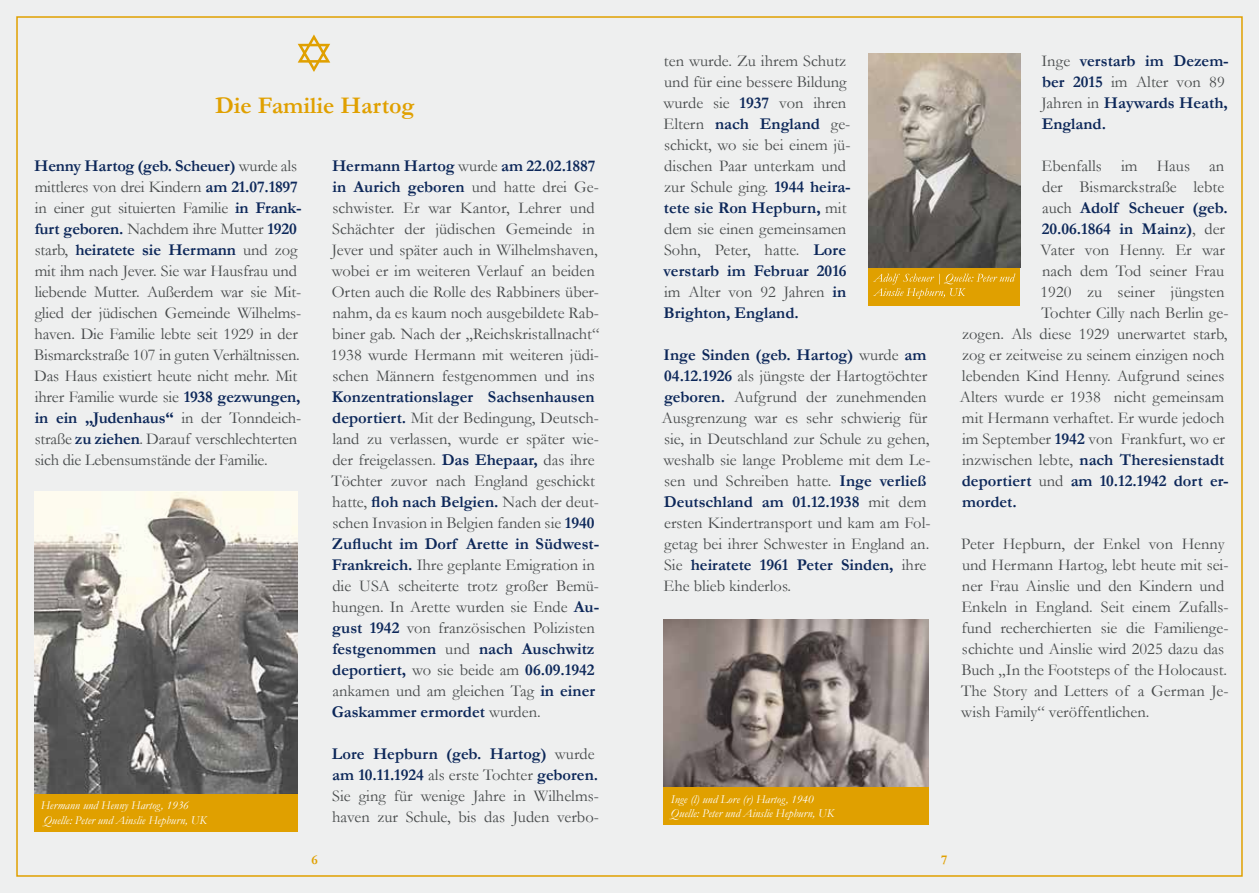
<style>
.page{position:relative;width:1259px;height:893px;background:#eeefef}
.page>*{position:absolute;margin:0;border:0;box-sizing:border-box;transform-origin:0 0}
.t1{font:700 24px "Garamond";color:#e0a000}
.t2{font:16.5px/21px "Garamond";color:#474a4b}
.t3{font:700 16.5px/21px "Garamond";color:#0c2759}
.t4{font:700 13.5px "Garamond";color:#e0a000}
.t5{font:italic 12px/14.4px "Garamond";color:#fff}
.s1{font-weight:700;color:#0c2759}
.s2{font-weight:400;color:#474a4b}
</style>
<div class="page">
<div style="left:16px;top:16px;width:1226px;height:861px;background:#eeefef;border:2px solid #e0a000"></div>
<svg style="left:298px;top:34px;width:32px;height:38px"></svg>
<img style="left:34px;top:491px;width:264px;height:303px">
<div style="left:34px;top:794px;width:264px;height:37px;background:#e0a000"></div>
<img style="left:663px;top:620px;width:265px;height:167px">
<div style="left:663px;top:787px;width:265px;height:37px;background:#e0a000"></div>
<img style="left:868px;top:54px;width:152px;height:214px">
<div style="left:868px;top:268px;width:152px;height:37px;background:#e0a000"></div>
<svg style="left:873px;top:274px;width:142px;height:25px"></svg>
<p class="t2" style="left:663px;top:50px;width:189px">ten wurde. Zu ihrem Schutz und für eine bessere Bildung wurde sie <span class="s1">1937</span> von ihren<br>Eltern <span class="s1">nach England</span> ge&shy;schickt, wo sie bei einem jü&shy;dischen Paar unterkam und zur Schule ging. <span class="s1">1944 heira&shy;tete sie Ron Hepburn,</span> mit dem sie einen gemeinsamen<br>Sohn, Peter, hatte. <span class="s1">Lore verstarb im Februar 2016 </span>im Alter von 92 Jahren <span class="s1">in<br>Brighton, England.</span></p>
<p class="t2" style="left:662px;top:344px;width:270px"><span class="s1">Inge Sinden (geb. Hartog)</span> wurde <span class="s1">am 04.12.1926</span> als jüngste der Hartogtöchter <span class="s1">geboren.</span> Aufgrund der zunehmenden Ausgrenzung war es sehr schwierig für sie, in Deutschland zur Schule zu gehen, weshalb sie lange Probleme mit dem Le&shy;sen und Schreiben hatte. <span class="s1">Inge verließ Deutschland am 01.12.1938</span> mit dem ersten Kindertransport und kam am Fol&shy;getag bei ihrer Schwester in England an.<br>Sie <span class="s1">heiratete 1961 Peter Sinden,</span> ihre Ehe blieb kinderlos.</p>
<h1 class="t1" style="left:215px;top:89px;width:201px">Die Familie Hartog</h1>
<p class="t2" style="left:34px;top:154px;width:269px"><span class="s1">Henny Hartog (geb. Scheuer)</span> wurde als mittleres von drei Kindern <span class="s1">am 21.07.1897 </span>in einer gut situierten Familie <span class="s1">in Frank&shy;furt geboren.</span> Nachdem ihre Mutter <span class="s1">1920 </span>starb, <span class="s1">heiratete sie Hermann</span> und zog mit ihm nach Jever. Sie war Hausfrau und liebende Mutter. Außerdem war sie Mit&shy;glied der jüdischen Gemeinde Wilhelms&shy;haven. Die Familie lebte seit 1929 in der Bismarckstraße 107 in guten Verhältnissen.<br>Das Haus existiert heute nicht mehr. Mit ihrer Familie wurde sie <span class="s1">1938 gezwungen, in ein „Judenhaus“</span> in der Tonndeich&shy;straße <span class="s1">zu ziehen</span>. Darauf verschlechterten sich die Lebensumstände der Familie.</p>
<p class="t2" style="left:331px;top:154px;width:270px"><span class="s1">Hermann Hartog</span> wurde <span class="s1">am 22.02.1887 in Aurich geboren</span> und hatte drei Ge&shy;schwister. Er war Kantor, Lehrer und Schächter der jüdischen Gemeinde in Jever und später auch in Wilhelmshaven, wobei er im weiteren Verlauf an beiden Orten auch die Rolle des Rabbiners über&shy;nahm, da es kaum noch ausgebildete Rab&shy;biner gab. Nach der „Reichskristallnacht“ 1938 wurde Hermann mit weiteren jüdi&shy;schen Männern festgenommen und ins</p>
<p class="t2" style="left:332px;top:386px;width:269px"><span class="s1">Konzentrationslager Sachsenhausen deportiert.</span> Mit der Bedingung, Deutsch&shy;land zu verlassen, wurde er später wie&shy;der freigelassen. <span class="s1">Das Ehepaar,</span> das ihre Töchter zuvor nach England geschickt hatte, <span class="s1">floh nach Belgien.</span> Nach der deut&shy;schen Invasion in Belgien fanden sie <span class="s1">1940<br>Zuflucht im Dorf Arette in Südwest-Frankreich.</span> Ihre geplante Emigration in die USA scheiterte trotz großer Bemü&shy;hungen. In Arette wurden sie Ende <span class="s1">Au&shy;gust 1942</span> von französischen Polizisten <span class="s1">festgenommen</span> und <span class="s1">nach Auschwitz deportiert,</span> wo sie beide am <span class="s1">06.09.1942 </span>ankamen und am gleichen Tag <span class="s1">in einer Gaskammer ermordet</span> wurden.</p>
<p class="t2" style="left:332px;top:743px;width:268px"><span class="s1">Lore Hepburn (geb. Hartog)</span> wurde <span class="s1">am 10.11.1924</span> als erste Tochter <span class="s1">geboren.<br></span>Sie ging für wenige Jahre in Wilhelms&shy;haven zur Schule, bis das Juden verbo-</p>
<p class="t5" style="left:41px;top:798px;width:167px">Hermann und Henny Hartog, 1936<br>Quelle: Peter und Ainslie Hepburn, UK</p>
<p class="t5" style="left:671px;top:791px;width:164px">Inge (l) und Lore (r) Hartog, 1940<br>Quelle: Peter und Ainslie Hepburn, UK</p>
<p class="t4" style="left:311px;top:851px;width:8px">6</p>
<p class="t4" style="left:941px;top:851px;width:8px">7</p>
<p class="t3" style="left:1041px;top:50px;width:189px"><span class="s2">Inge</span> verstarb im Dezem&shy;ber 2015 <span class="s2">im Alter von 89<br>Jahren in</span> Haywards Heath,<br>England.</p>
<p class="t2" style="left:1041px;top:154px;width:184px">Ebenfalls im Haus an</p>
<p class="t2" style="left:1042px;top:175px;width:184px">der Bismarckstraße lebte</p>
<p class="t3" style="left:1042px;top:197px;width:187px"><span class="s2">auch</span> Adolf Scheuer (geb.</p>
<p class="t3" style="left:1041px;top:218px;width:185px">20.06.1864 in Mainz)<span class="s2">, der</span></p>
<p class="t2" style="left:1040px;top:238px;width:186px">Vater von Henny. Er war</p>
<p class="t2" style="left:1042px;top:259px;width:183px">nach dem Tod seiner Frau</p>
<p class="t2" style="left:1040px;top:280px;width:185px">1920 zu seiner jüngsten</p>
<p class="t2" style="left:1041px;top:301px;width:189px">Tochter Cilly nach Berlin ge-</p>
<p class="t2" style="left:962px;top:322px;width:267px">zogen. Als diese 1929 unerwartet starb,</p>
<p class="t2" style="left:962px;top:343px;width:264px">zog er zeitweise zu seinem einzigen noch</p>
<p class="t2" style="left:962px;top:364px;width:264px">lebenden Kind Henny. Aufgrund seines</p>
<p class="t2" style="left:960px;top:385px;width:266px">Alters wurde er 1938 nicht gemeinsam</p>
<p class="t2" style="left:962px;top:406px;width:264px">mit Hermann verhaftet. Er wurde jedoch</p>
<p class="t2" style="left:962px;top:427px;width:264px">im September <span class="s1">1942</span> von Frankfurt, wo er</p>
<p class="t3" style="left:962px;top:449px;width:264px"><span class="s2">inzwischen lebte,</span> nach Theresienstadt</p>
<p class="t3" style="left:962px;top:470px;width:268px">deportiert <span class="s2">und</span> am 10.12.1942 dort er-</p>
<p class="t3" style="left:962px;top:491px;width:56px">mordet.</p>
<p class="t2" style="left:961px;top:532px;width:269px">Peter Hepburn, der Enkel von Henny und Hermann Hartog, lebt heute mit sei&shy;ner Frau Ainslie und den Kindern und Enkeln in England. Seit einem Zufalls&shy;fund recherchierten sie die Familienge&shy;schichte und Ainslie wird 2025 dazu das Buch „In the Footsteps of the Holocaust.<br>The Story and Letters of a German Je&shy;wish Family“ veröffentlichen.</p>
</div>
